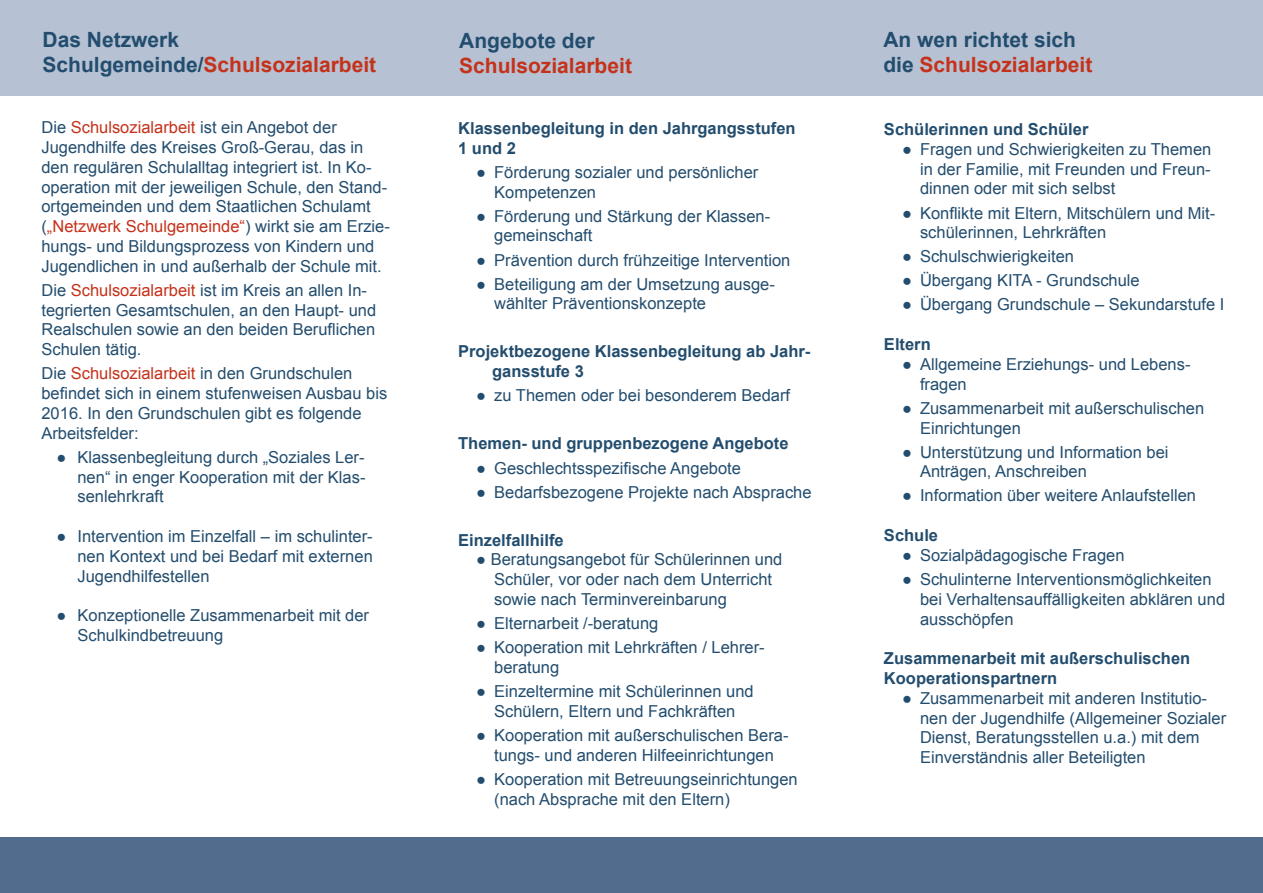
<style>
.page{position:relative;width:1263px;height:893px;background:#fff}
.page>*{position:absolute;margin:0;border:0;box-sizing:border-box;transform-origin:0 0}
.t1{font:700 21px/25.2px "Arial";color:#234d6e}
.t2{font:700 21px "Arial";color:#c5321a}
.t3{font:16.5px/19.8px "Arial";color:#234d6e}
.t4{font:700 16.5px/19.8px "Arial";color:#234d6e}
.s1{color:#c5321a}
</style>
<div class="page">
<div style="left:0;top:838px;width:1263px;height:55px;background:#516c8c"></div>
<div style="left:0;top:0;width:1263px;height:95px;background:#b6c1d3"></div>
<p class="t1" style="left:43px;top:28px;width:335px">Das Netzwerk<br>Schulgemeinde/<span class="s1">Schulsozialarbeit</span></p>
<p class="t1" style="left:459px;top:29px;width:137px">Angebote der</p>
<p class="t2" style="left:459px;top:52px;width:174px">Schulsozialarbeit</p>
<p class="t3" style="left:41px;top:118px;width:350px">Die <span class="s1">Schulsozialarbeit</span> ist ein Angebot der Jugendhilfe des Kreises Groß-Gerau, das in den regulären Schulalltag integriert ist. In Ko&shy;operation mit der jeweiligen Schule, den Stand&shy;ortgemeinden und dem Staatlichen Schulamt (<span class="s1">„Netzwerk Schulgemeinde“</span>) wirkt sie am Erzie&shy;hungs- und Bildungsprozess von Kindern und Jugendlichen in und außerhalb der Schule mit.</p>
<p class="t3" style="left:41px;top:280px;width:336px">Die <span class="s1">Schulsozialarbeit</span> ist im Kreis an allen In&shy;tegrierten Gesamtschulen, an den Haupt- und Realschulen sowie an den beiden Beruflichen Schulen tätig.</p>
<p class="t3" style="left:41px;top:364px;width:347px">Die <span class="s1">Schulsozialarbeit</span> in den Grundschulen befindet sich in einem stufenweisen Ausbau bis 2016. In den Grundschulen gibt es folgende Arbeitsfelder:</p>
<p class="t3" style="left:77px;top:447px;width:289px;text-align:justify;text-indent:-21px">● Klassenbegleitung durch „Soziales Ler&shy;nen“ in enger Kooperation mit der Klas&shy;senlehrkraft</p>
<p class="t3" style="left:77px;top:526px;width:297px;text-align:justify;text-indent:-21px">● Intervention im Einzelfall – im schulinter&shy;nen Kontext und bei Bedarf mit externen Jugendhilfestellen</p>
<p class="t3" style="left:77px;top:606px;width:293px;text-indent:-21px">● Konzeptionelle Zusammenarbeit mit der<br>Schulkindbetreuung</p>
<p class="t4" style="left:458px;top:119px;width:339px">Klassenbegleitung in den Jahrgangsstufen<br>1 und 2</p>
<p class="t3" style="left:494px;top:162px;width:266px;text-indent:-18px">● Förderung sozialer und persönlicher<br>Kompetenzen</p>
<p class="t3" style="left:494px;top:206px;width:278px;text-indent:-18px">● Förderung und Stärkung der Klassen&shy;gemeinschaft</p>
<p class="t3" style="left:476px;top:250px;width:316px">● Prävention durch frühzeitige Intervention</p>
<p class="t3" style="left:494px;top:274px;width:282px;text-indent:-18px">● Beteiligung am der Umsetzung ausge&shy;wählter Präventionskonzepte</p>
<p class="t4" style="left:492px;top:342px;width:320px;text-indent:-34px">Projektbezogene Klassenbegleitung ab Jahr&shy;gansstufe 3</p>
<p class="t3" style="left:476px;top:386px;width:315px">● zu Themen oder bei besonderem Bedarf</p>
<p class="t4" style="left:458px;top:434px;width:332px">Themen- und gruppenbezogene Angebote</p>
<p class="t3" style="left:476px;top:458px;width:266px">● Geschlechtsspezifische Angebote</p>
<p class="t3" style="left:476px;top:482px;width:337px">● Bedarfsbezogene Projekte nach Absprache</p>
<p class="t4" style="left:458px;top:530px;width:107px">Einzelfallhilfe</p>
<p class="t3" style="left:494px;top:550px;width:290px;text-indent:-18px">● Beratungsangebot für Schülerinnen und<br>Schüler, vor oder nach dem Unterricht sowie nach Terminvereinbarung</p>
<p class="t3" style="left:476px;top:614px;width:184px">● Elternarbeit /-beratung</p>
<p class="t3" style="left:494px;top:638px;width:272px;text-indent:-18px">● Kooperation mit Lehrkräften / Lehrer&shy;beratung</p>
<p class="t3" style="left:476px;top:681px;width:279px;text-align:center">● Einzeltermine mit Schülerinnen und<br>Schülern, Eltern und Fachkräften</p>
<p class="t3" style="left:476px;top:725px;width:314px;text-align:center">● Kooperation mit außerschulischen Bera&shy;tungs- und anderen Hilfeeinrichtungen</p>
<p class="t3" style="left:494px;top:769px;width:305px;text-indent:-18px">● Kooperation mit Betreuungseinrichtungen (nach Absprache mit den Eltern)</p>
<p class="t1" style="left:883px;top:28px;width:210px">An wen richtet sich die <span class="s1">Schulsozialarbeit</span></p>
<p class="t4" style="left:884px;top:120px;width:206px">Schülerinnen und Schüler</p>
<p class="t3" style="left:920px;top:139px;width:293px;text-align:justify;text-indent:-18px">● Fragen und Schwierigkeiten zu Themen in der Familie, mit Freunden und Freun&shy;dinnen oder mit sich selbst</p>
<p class="t3" style="left:920px;top:203px;width:297px;text-indent:-18px">● Konflikte mit Eltern, Mitschülern und Mit&shy;schülerinnen, Lehrkräften</p>
<p class="t3" style="left:902px;top:247px;width:174px">● Schulschwierigkeiten</p>
<p class="t3" style="left:902px;top:271px;width:239px">● Übergang KITA - Grundschule</p>
<p class="t3" style="left:902px;top:295px;width:324px">● Übergang Grundschule – Sekundarstufe I</p>
<p class="t4" style="left:884px;top:335px;width:48px">Eltern</p>
<p class="t3" style="left:920px;top:354px;width:272px;text-indent:-18px">● Allgemeine Erziehungs- und Lebens&shy;fragen</p>
<p class="t3" style="left:920px;top:398px;width:286px;text-indent:-18px">● Zusammenarbeit mit außerschulischen<br>Einrichtungen</p>
<p class="t3" style="left:920px;top:442px;width:250px;text-indent:-18px">● Unterstützung und Information bei<br>Anträgen, Anschreiben</p>
<p class="t3" style="left:902px;top:486px;width:296px">● Information über weitere Anlaufstellen</p>
<p class="t4" style="left:884px;top:526px;width:56px">Schule</p>
<p class="t3" style="left:902px;top:545px;width:224px">● Sozialpädagogische Fragen</p>
<p class="t3" style="left:920px;top:569px;width:307px;text-indent:-18px">● Schulinterne Interventionsmöglichkeiten bei Verhaltensauffälligkeiten abklären und ausschöpfen</p>
<p class="t4" style="left:884px;top:649px;width:308px">Zusammenarbeit mit außerschulischen<br>Kooperationspartnern</p>
<p class="t3" style="left:920px;top:688px;width:308px;text-indent:-18px">● Zusammenarbeit mit anderen Institutio&shy;nen der Jugendhilfe (Allgemeiner Sozialer Dienst, Beratungsstellen u.a.) mit dem Einverständnis aller Beteiligten</p>
</div>
